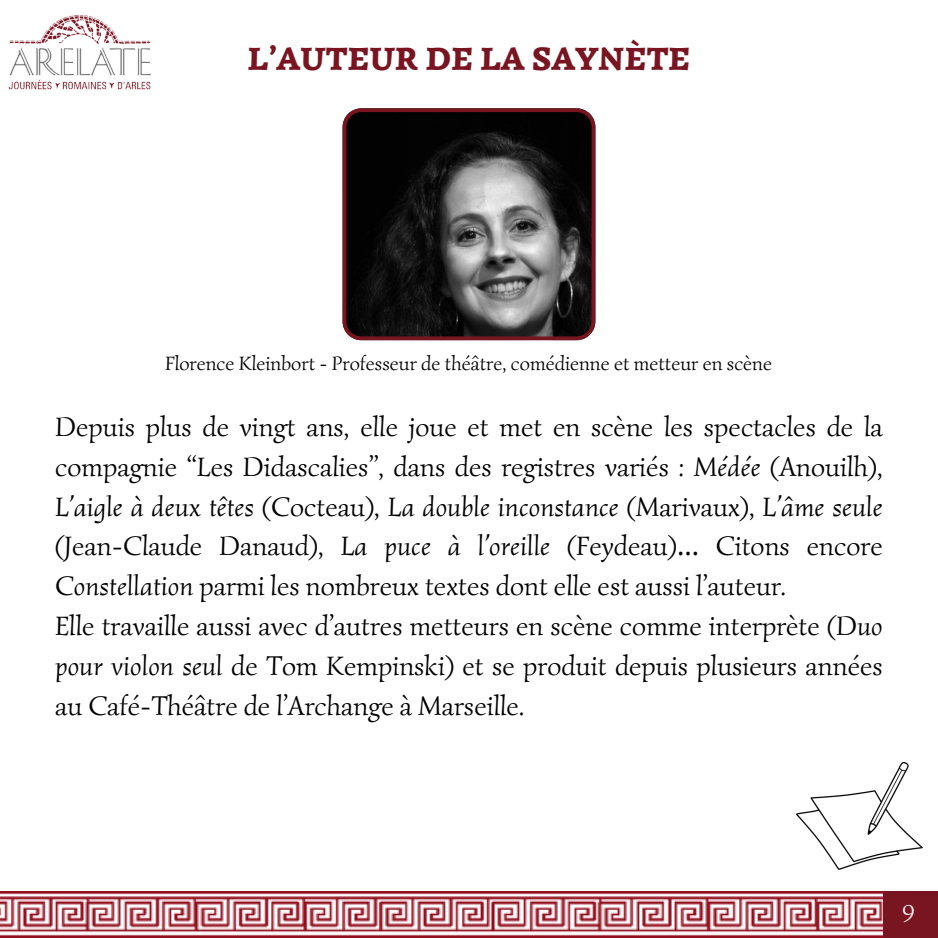
<style>
.page{position:relative;width:938px;height:938px;background:#fff}
.page>*{position:absolute;margin:0;border:0;box-sizing:border-box;transform-origin:0 0}
.t1{font:900 32.5px "Simonetta";color:#791521}
.t2{font:27.5px/39.8px "Simonetta";color:#000}
.t3{font:25px "Simonetta";color:#f4f0f0}
.t4{font:20px "Simonetta";color:#000}
.s1{font-style:italic}
.s2{font-family:"Noto Sans Gurmukhi"}
</style>
<div class="page">
<svg style="left:342px;top:108px;width:253px;height:232px;background:#3a3435"></svg>
<img style="left:8px;top:15px;width:143px;height:75px">
<img style="left:796px;top:762px;width:126px;height:107px">
<div style="left:883px;top:891px;width:55px;height:46px;background:#791521"></div>
<img style="left:0;top:891px;width:883px;height:46px">
<p class="t1" style="left:248px;top:39px;width:444px">L’AUTEUR DE LA SAYNÈTE</p>
<h1 class="t4" style="left:165px;top:350px;width:608px">Florence Kleinbort - Professeur de théâtre, comédienne et metteur en scène</h1>
<p class="t2" style="left:55px;top:407px;width:829px">Depuis plus de vingt ans, elle joue et met en scène les spectacles de la compagnie “Les Didascalies”, dans des registres variés : <span class="s1">Médée</span> (Anouilh), <span class="s1">L’aigle à deux têtes</span> (Cocteau), <span class="s1">La double inconstance</span> (Marivaux), <span class="s1">L’âme seule </span>(Jean-Claude Danaud), <span class="s1">La puce à l’oreille</span> (Feydeau)<span class="s2">…</span> Citons encore <span class="s1">Constellation</span> parmi les nombreux textes dont elle est aussi l’auteur.<br>Elle travaille aussi avec d’autres metteurs en scène comme interprète (<span class="s1">Duo pour violon seul</span> de Tom Kempinski) et se produit depuis plusieurs années au Café-Théâtre de l’Archange à Marseille.</p>
<h2 class="t3" style="left:902px;top:897px;width:14px">9</h2>
</div>
